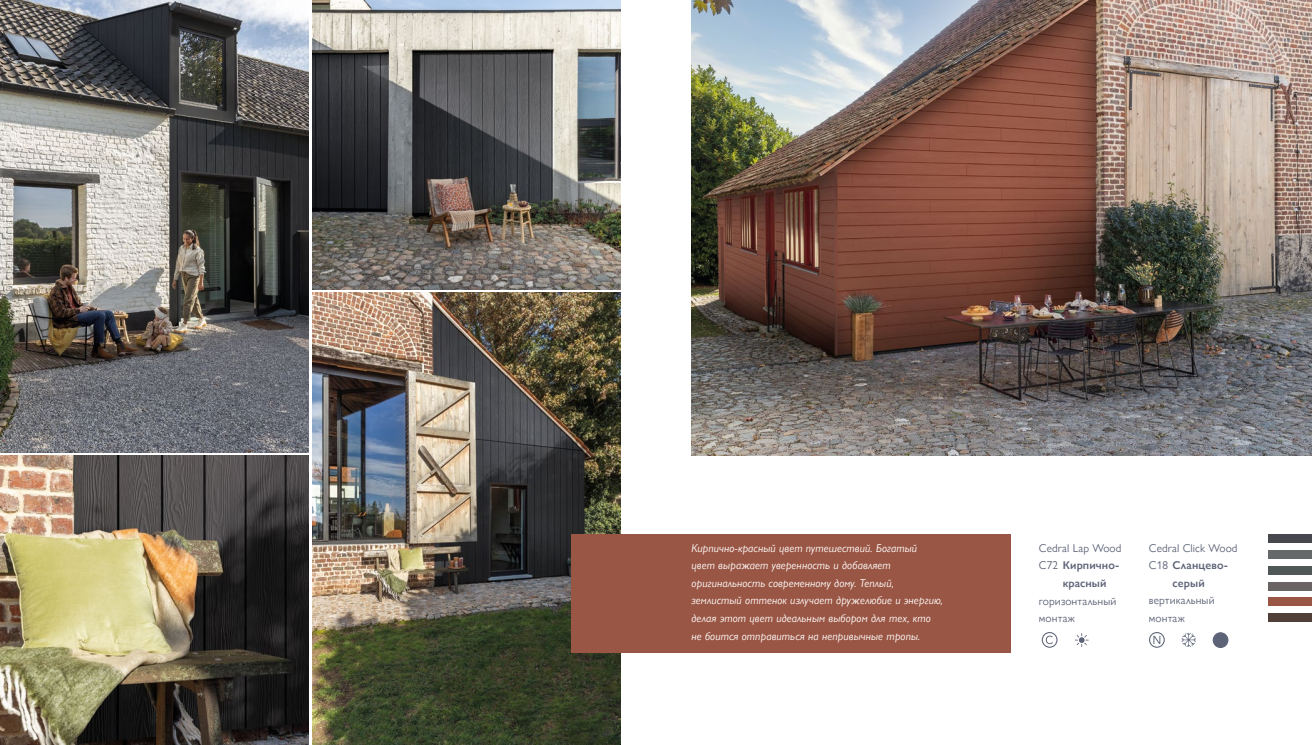
<style>
.page{position:relative;width:1312px;height:745px;background:#fff}
.page>*{position:absolute;margin:0;border:0;box-sizing:border-box;transform-origin:0 0}
.t1{font:italic 11.25px/17.5px "Gill Sans Nova";letter-spacing:.01em;color:#fff}
.t2{font:11.25px/17.5px "Gill Sans Nova";letter-spacing:.01em;color:#5e6478}
.t3{font:600 11.25px "Gill Sans Nova";letter-spacing:.01em;color:#5e6478}
.s1{font-weight:400}
</style>
<div class="page">
<img style="left:0;top:0;width:308px;height:452px">
<img style="left:312px;top:293px;width:308px;height:451px">
<img style="left:312px;top:0;width:308px;height:289px">
<img style="left:0;top:455px;width:308px;height:289px">
<img style="left:691px;top:0;width:620px;height:455px">
<div style="left:570px;top:534px;width:440px;height:118px;background:#9a5644"></div>
<div style="left:1267px;top:613px;width:44px;height:8px;background:#514038"></div>
<div style="left:1267px;top:597px;width:44px;height:9px;background:#9a5644"></div>
<div style="left:1267px;top:581px;width:44px;height:9px;background:#696463"></div>
<div style="left:1267px;top:565px;width:44px;height:9px;background:#4f5856"></div>
<div style="left:1267px;top:550px;width:44px;height:8px;background:#666969"></div>
<div style="left:1267px;top:534px;width:44px;height:9px;background:#47474e"></div>
<svg style="left:1041px;top:632px;width:16px;height:15px"></svg>
<svg style="left:1074px;top:633px;width:14px;height:13px"></svg>
<svg style="left:1149px;top:632px;width:15px;height:15px"></svg>
<svg style="left:1181px;top:632px;width:14px;height:14px"></svg>
<svg style="left:1212px;top:632px;width:16px;height:15px"></svg>
<p class="t1" style="left:691px;top:538px;width:253px">Кирпично-красный цвет путешествий. Богатый цвет выражает уверенность и добавляет оригинальность современному дому. Теплый, землистый оттенок излучает дружелюбие и энергию, делая этот цвет идеальным выбором для тех, кто не боится отправиться на непривычные тропы.</p>
<p class="t2" style="left:1038px;top:539px;width:84px">Cedral Lap Wood</p>
<p class="t3" style="left:1038px;top:558px;width:82px"><span class="s1">C72</span> Кирпично-</p>
<p class="t3" style="left:1062px;top:576px;width:45px">красный</p>
<p class="t2" style="left:1038px;top:591px;width:79px">горизонтальный монтаж</p>
<p class="t2" style="left:1148px;top:539px;width:90px">Cedral Click Wood</p>
<p class="t3" style="left:1148px;top:558px;width:81px"><span class="s1">C18</span> Сланцево-</p>
<p class="t3" style="left:1172px;top:575px;width:34px">серый</p>
<p class="t2" style="left:1148px;top:591px;width:67px">вертикальный монтаж</p>
</div>
